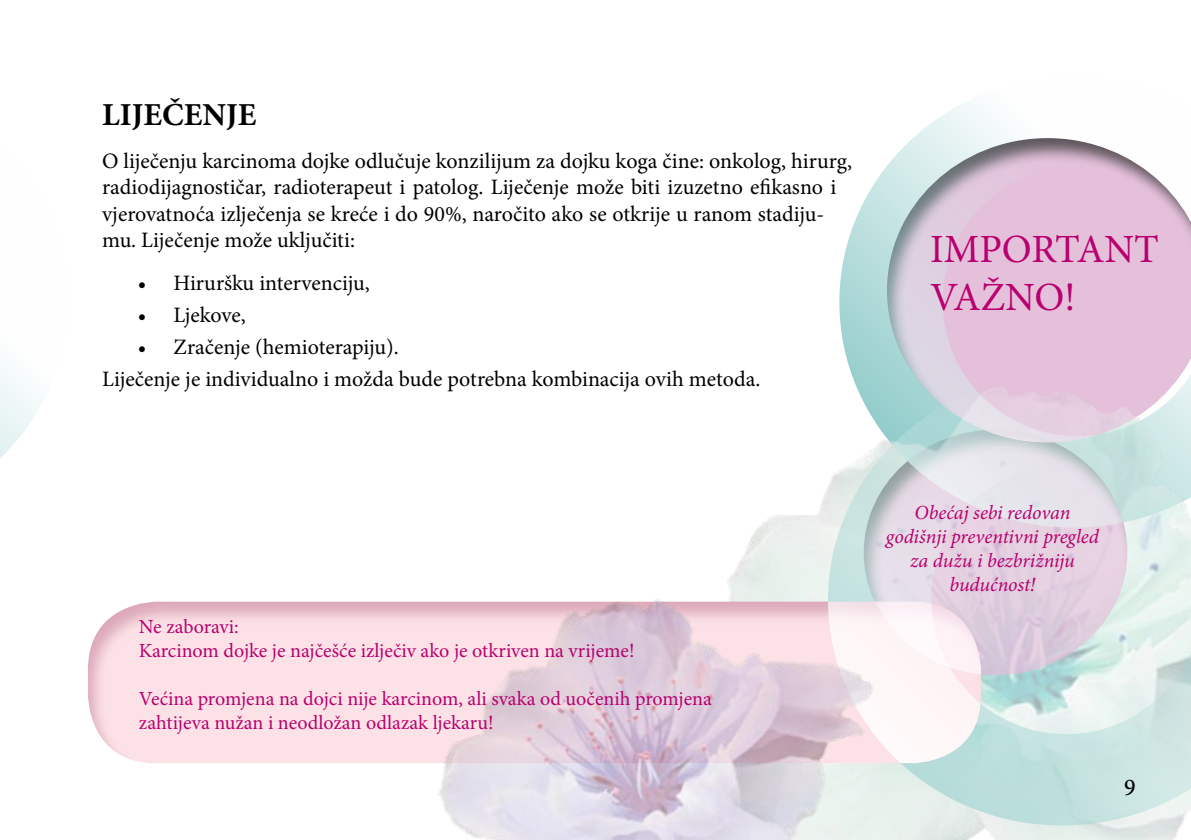
<style>
.page{position:relative;width:1191px;height:840px;background:#fff}
.page>*{position:absolute;margin:0;border:0;box-sizing:border-box;transform-origin:0 0}
.t1{font:40px/48px "Minion Pro";color:#b8006e}
.t2{font:700 32px "Minion Pro";color:#000}
.t3{font:24px "Minion Pro";color:#000}
.t4{font:22px/26.4px "Minion Pro";color:#000}
.t5{font:20px/24px "Minion Pro";color:#b8006e}
.t6{font:italic 20px/24px "Minion Pro";letter-spacing:-.005em;color:#b8006e;text-align:center}
</style>
<div class="page">
<img style="left:821px;top:487px;width:360px;height:352px">
<hr style="left:0;top:0;width:1px;height:839px;background:#b1e0f8">
<div style="left:85px;top:599px;width:896px;height:164px;background:#d5aabe;opacity:.75"></div>
<svg style="left:0;top:74px;width:41px;height:450px"></svg>
<svg style="left:828px;top:472px;width:363px;height:353px;background:#d3e8e5"></svg>
<svg style="left:839px;top:100px;width:352px;height:427px"></svg>
<div style="left:861px;top:427px;width:267px;height:248px;background:#000;opacity:.75"></div>
<div style="left:885px;top:136px;width:306px;height:308px;background:#000;opacity:.75"></div>
<img style="left:377px;top:507px;width:561px;height:332px">
<h2 class="t2" style="left:102px;top:93px;width:156px">LIJEČENJE</h2>
<p class="t4" style="left:102px;top:148px;width:751px">O liječenju karcinoma dojke odlučuje konzilijum za dojku koga čine: onkolog, hirurg, radiodijagnostičar, radioterapeut i patolog. Liječenje može biti izuzetno efikasno i vjerovatnoća izlječenja se kreće i do 90%, naročito ako se otkrije u ranom stadiju&shy;mu. Liječenje može uključiti:</p>
<p class="t4" style="left:138px;top:269px;width:233px">• Hiruršku intervenciju,</p>
<p class="t4" style="left:138px;top:301px;width:109px">• Ljekove,</p>
<p class="t4" style="left:102px;top:331px;width:660px;line-height:32px;text-indent:36px">• Zračenje (hemioterapiju).<br>Liječenje je individualno i možda bude potrebna kombinacija ovih metoda.</p>
<h1 class="t1" style="left:930px;top:225px;width:230px">IMPORTANT<br>VAŽNO!</h1>
<p class="t5" style="left:139px;top:614px;width:497px">Ne zaboravi:<br>Karcinom dojke je najčešće izlječiv ako je otkriven na vrijeme!</p>
<p class="t5" style="left:139px;top:686px;width:574px">Većina promjena na dojci nije karcinom, ali svaka od uočenih promjena zahtijeva nužan i neodložan odlazak ljekaru!</p>
<p class="t6" style="left:886px;top:500px;width:214px">Obećaj sebi redovan godišnji preventivni pregled za dužu i bezbrižniju budućnost!</p>
<p class="t3" style="left:1124px;top:770px;width:13px">9</p>
</div>
